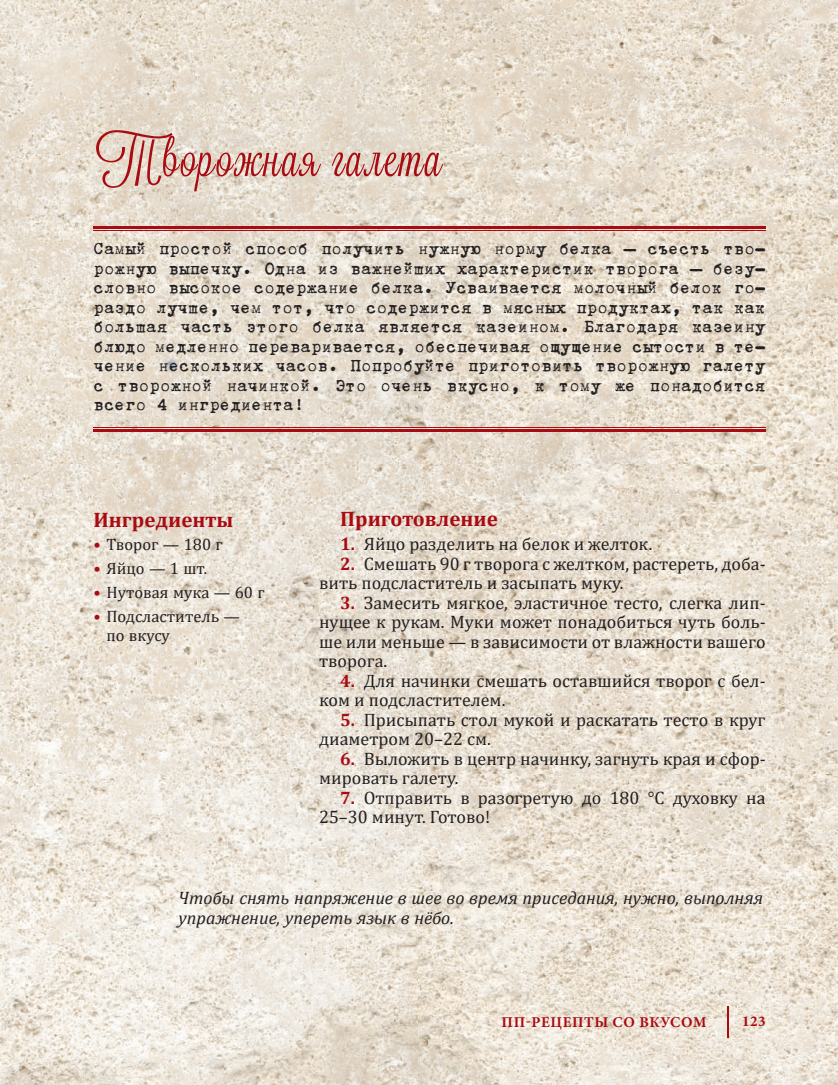
<style>
.page{position:relative;width:838px;height:1085px;background:#fff}
.page>*{position:absolute;margin:0;border:0;box-sizing:border-box;transform-origin:0 0}
.t1{font:51px "Lavanderia C";letter-spacing:.03em;color:#a90b12}
.t2{font:700 21px "Cambria";color:#a90b12}
.t3{font:19.5px/19.5px "Trixie C";letter-spacing:-.01em;color:#231f20;text-align:justify}
.t4{font:18px/19.5px "Cambria";color:#231f20}
.t5{font:italic 18px/19.5px "Cambria";color:#231f20}
.t6{font:16.5px/19.5px "Cambria";color:#231f20}
.t7{font:700 15px "Minion Pro";letter-spacing:.04em;color:#a90b12}
.s1{color:#a90b12}
.s2{font-weight:700;color:#a90b12}
</style>
<div class="page">
<img style="left:0;top:0;width:838px;height:1084px">
<hr style="left:94px;top:226px;width:671px;height:2px;background:#a90b12">
<hr style="left:94px;top:230px;width:671px;height:1px;background:#a90b12">
<hr style="left:94px;top:427px;width:671px;height:1px;background:#a90b12">
<hr style="left:94px;top:429px;width:671px;height:3px;background:#a90b12">
<hr style="left:727px;top:1005px;width:2px;height:31px;background:#a90b12">
<h1 class="t1" style="left:94px;top:129px;width:350px">Творожная галета</h1>
<p class="t3" style="left:94px;top:237px;width:673px">Самый простой способ получить нужную норму белка — съесть тво&shy;рожную выпечку. Одна из важнейших характеристик творога — безу&shy;словно высокое содержание белка. Усваивается молочный белок го&shy;раздо лучше, чем тот, что содержится в мясных продуктах, так как большая часть этого белка является казеином. Благодаря казеину блюдо медленно переваривается, обеспечивая ощущение сытости в те&shy;чение нескольких часов. Попробуйте приготовить творожную галету с творожной начинкой. Это очень вкусно, к тому же понадобится всего 4 ингредиента!</p>
<p class="t2" style="left:94px;top:504px;width:141px">Ингредиенты</p>
<p class="t6" style="left:94px;top:535px;width:131px"><span class="s1">•</span> Творог — 180 г</p>
<p class="t6" style="left:94px;top:558px;width:115px"><span class="s1">•</span> Яйцо — 1 шт.</p>
<p class="t6" style="left:94px;top:582px;width:173px"><span class="s1">•</span> Нутовая мука — 60 г</p>
<p class="t6" style="left:106px;top:606px;width:135px;text-indent:-13px"><span class="s1">•</span> Подсластитель — по вкусу</p>
<p class="t2" style="left:340px;top:504px;width:159px">Приготовление</p>
<p class="t4" style="left:340px;top:534px;width:313px"><span class="s2">1.</span> Яйцо разделить на белок и желток.</p>
<p class="t4" style="left:319px;top:553px;width:448px;text-indent:21px"><span class="s2">2.</span> Смешать 90 г творога с желтком, растереть, доба&shy;вить подсластитель и засыпать муку.</p>
<p class="t4" style="left:319px;top:592px;width:448px;text-align:justify;text-indent:21px"><span class="s2">3.</span> Замесить мягкое, эластичное тесто, слегка лип&shy;нущее к рукам. Муки может понадобиться чуть боль&shy;ше или меньше — в зависимости от влажности вашего творога.</p>
<p class="t4" style="left:319px;top:670px;width:448px;text-indent:21px"><span class="s2">4.</span> Для начинки смешать оставшийся творог с бел&shy;ком и подсластителем.</p>
<p class="t4" style="left:319px;top:709px;width:448px;text-indent:21px"><span class="s2">5.</span> Присыпать стол мукой и раскатать тесто в круг диаметром 20–22 см.</p>
<p class="t4" style="left:319px;top:748px;width:448px;text-indent:21px"><span class="s2">6.</span> Выложить в центр начинку, загнуть края и сфор&shy;мировать галету.</p>
<p class="t4" style="left:319px;top:787px;width:448px;text-indent:21px"><span class="s2">7.</span> Отправить в разогретую до 180 °C духовку на<br>25–30 минут. Готово!</p>
<p class="t5" style="left:179px;top:887px;width:586px">Чтобы снять напряжение в шее во время приседания, нужно, выполняя упражнение, упереть язык в нёбо.</p>
<p class="t7" style="left:501px;top:1011px;width:206px">ПП-рецеПты со вкусом</p>
<p class="t7" style="left:742px;top:1010px;width:25px">123</p>
</div>
